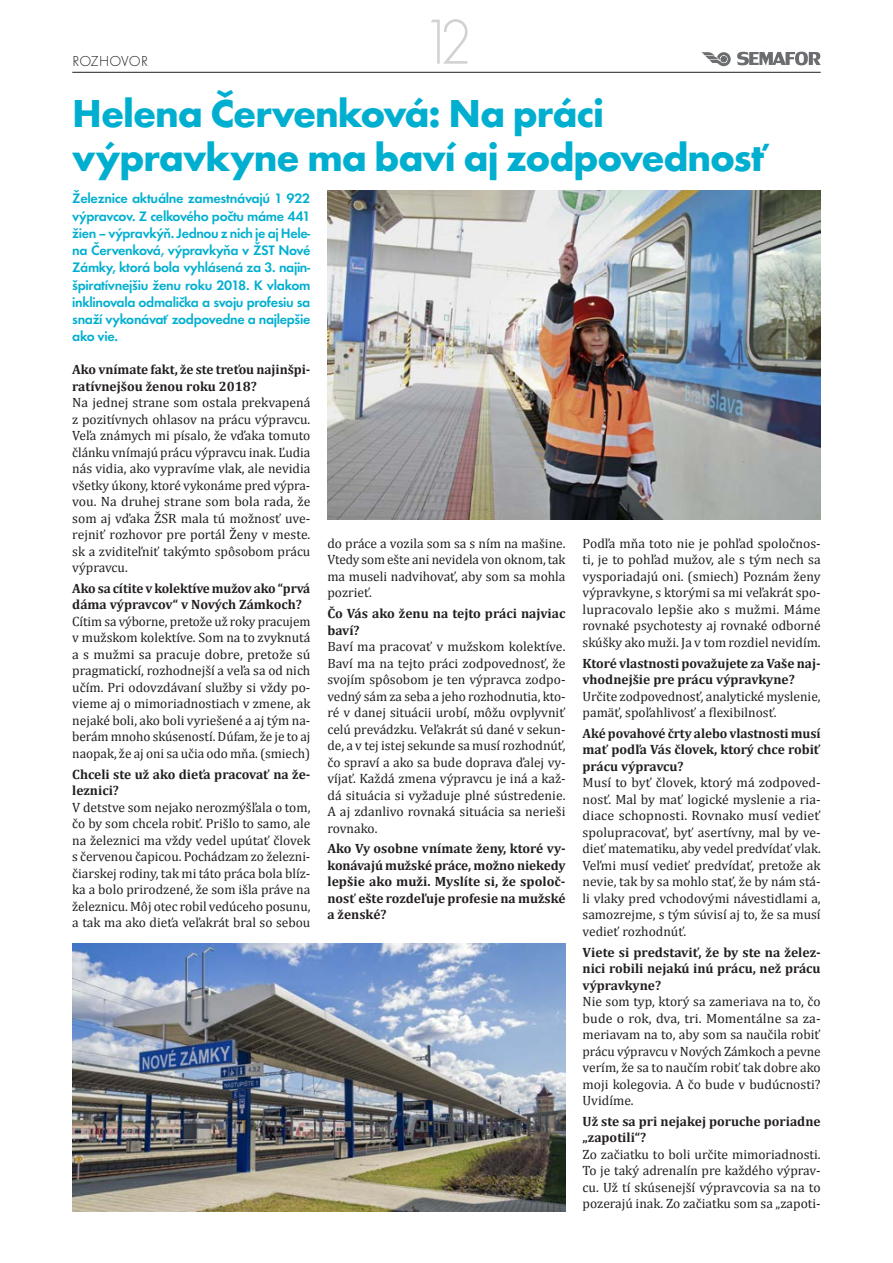
<style>
.page{position:relative;width:893px;height:1263px;background:#fff}
.page>*{position:absolute;margin:0;border:0;box-sizing:border-box;transform-origin:0 0}
.t1{font:66px "Futura TOT Ligh";color:#d1d2d4;scale:.9 1}
.t2{font:700 40.5px/43.5px "Futura TOT";letter-spacing:-.025em;color:#00afd0}
.t3{font:15px "Futura TOT Ligh";letter-spacing:-.005em;color:#231f20}
.t4{font:600 14.25px/17.2px "Futura TOT";letter-spacing:-.025em;color:#00afd0;text-align:justify}
.t5{font:13.5px/16.5px "Cambria";color:#231f20;text-align:justify}
.t6{font:700 13.5px/16.5px "Cambria";color:#231f20}
</style>
<div class="page">
<hr style="left:72px;top:72px;width:749px;height:1px;background:#231f20">
<svg style="left:737px;top:51px;width:84px;height:14px"></svg>
<svg style="left:702px;top:52px;width:29px;height:14px"></svg>
<img style="left:72px;top:944px;width:494px;height:268px">
<img style="left:327px;top:191px;width:494px;height:329px">
<p class="t3" style="left:72px;top:52px;width:77px">ROZHOVOR</p>
<h1 class="t1" style="left:421px;top:4px;width:58px">12</h1>
<h2 class="t2" style="left:72px;top:91px;width:699px">Helena Červenková: Na práci výpravkyne ma baví aj zodpovednosť</h2>
<p class="t4" style="left:72px;top:190px;width:240px">Železnice aktuálne zamestnávajú 1 922 výpravcov. Z celkového počtu máme 441 žien – výpravkýň. Jednou z nich je aj Hele&shy;na Červenková, výpravkyňa v ŽST Nové Zámky, ktorá bola vyhlásená za 3. najin&shy;špiratívnejšiu ženu roku 2018. K vlakom inklinovala odmalička a svoju profesiu sa snaží vykonávať zodpovedne a najlepšie ako vie.</p>
<p class="t6" style="left:72px;top:361px;width:240px">Ako vnímate fakt, že ste treťou najinšpi&shy;ratívnejšou ženou roku 2018?</p>
<p class="t5" style="left:72px;top:394px;width:240px">Na jednej strane som ostala prekvapená z pozitívnych ohlasov na prácu výpravcu.<br>Veľa známych mi písalo, že vďaka tomuto článku vnímajú prácu výpravcu inak. Ľudia nás vidia, ako vypravíme vlak, ale nevidia všetky úkony, ktoré vykonáme pred výpra&shy;vou. Na druhej strane som bola rada, že som aj vďaka ŽSR mala tú možnosť uve&shy;rejniť rozhovor pre portál Ženy v meste. sk a zviditeľniť takýmto spôsobom prácu výpravcu.</p>
<p class="t6" style="left:72px;top:579px;width:240px">Ako sa cítite v kolektíve mužov ako “prvá dáma výpravcov“ v Nových Zámkoch?</p>
<p class="t5" style="left:72px;top:613px;width:240px">Cítim sa výborne, pretože už roky pracujem v mužskom kolektíve. Som na to zvyknutá a s mužmi sa pracuje dobre, pretože sú pragmatickí, rozhodnejší a veľa sa od nich učím. Pri odovzdávaní služby si vždy po&shy;vieme aj o mimoriadnostiach v zmene, ak nejaké boli, ako boli vyriešené a aj tým na&shy;berám mnoho skúseností. Dúfam, že je to aj naopak, že aj oni sa učia odo mňa. (smiech)</p>
<p class="t6" style="left:72px;top:765px;width:240px">Chceli ste už ako dieťa pracovať na že&shy;leznici?</p>
<p class="t5" style="left:72px;top:799px;width:240px">V detstve som nejako nerozmýšľala o tom, čo by som chcela robiť. Prišlo to samo, ale na železnici ma vždy vedel upútať človek s červenou čapicou. Pochádzam zo železni&shy;čiarskej rodiny, tak mi táto práca bola blíz&shy;ka a bolo prirodzené, že som išla práve na železnicu. Môj otec robil vedúceho posunu, a tak ma ako dieťa veľakrát bral so sebou</p>
<p class="t5" style="left:327px;top:535px;width:240px">do práce a vozila som sa s ním na mašine.<br>Vtedy som ešte ani nevidela von oknom, tak ma museli nadvihovať, aby som sa mohla pozrieť.</p>
<p class="t6" style="left:327px;top:605px;width:240px">Čo Vás ako ženu na tejto práci najviac baví?</p>
<p class="t5" style="left:327px;top:638px;width:240px">Baví ma pracovať v mužskom kolektíve.<br>Baví ma na tejto práci zodpovednosť, že svojím spôsobom je ten výpravca zodpo&shy;vedný sám za seba a jeho rozhodnutia, kto&shy;ré v danej situácii urobí, môžu ovplyvniť celú prevádzku. Veľakrát sú dané v sekun&shy;de, a v tej istej sekunde sa musí rozhodnúť, čo spraví a ako sa bude doprava ďalej vy&shy;víjať. Každá zmena výpravcu je iná a kaž&shy;dá situácia si vyžaduje plné sústredenie.<br>A aj zdanlivo rovnaká situácia sa nerieši rovnako.</p>
<p class="t6" style="left:327px;top:840px;width:240px;text-align:justify">Ako Vy osobne vnímate ženy, ktoré vy&shy;konávajú mužské práce, možno niekedy lepšie ako muži. Myslíte si, že spoloč&shy;nosť ešte rozdeľuje profesie na mužské a ženské?</p>
<p class="t5" style="left:583px;top:535px;width:240px">Podľa mňa toto nie je pohľad spoločnos&shy;ti, je to pohľad mužov, ale s tým nech sa vysporiadajú oni. (smiech) Poznám ženy výpravkyne, s ktorými sa mi veľakrát spo&shy;lupracovalo lepšie ako s mužmi. Máme rovnaké psychotesty aj rovnaké odborné skúšky ako muži. Ja v tom rozdiel nevidím.</p>
<p class="t6" style="left:583px;top:654px;width:240px">Ktoré vlastnosti považujete za Vaše naj&shy;vhodnejšie pre prácu výpravkyne?</p>
<p class="t5" style="left:583px;top:688px;width:240px">Určite zodpovednosť, analytické myslenie, pamäť, spoľahlivosť a flexibilnosť.</p>
<p class="t6" style="left:583px;top:725px;width:240px;text-align:justify">Aké povahové črty alebo vlastnosti musí mať podľa Vás človek, ktorý chce robiť prácu výpravcu?</p>
<p class="t5" style="left:583px;top:774px;width:240px">Musí to byť človek, ktorý má zodpoved&shy;nosť. Mal by mať logické myslenie a ria&shy;diace schopnosti. Rovnako musí vedieť spolupracovať, byť asertívny, mal by ve&shy;dieť matematiku, aby vedel predvídať vlak.<br>Veľmi musí vedieť predvídať, pretože ak nevie, tak by sa mohlo stať, že by nám stá&shy;li vlaky pred vchodovými návestidlami a, samozrejme, s tým súvisí aj to, že sa musí vedieť rozhodnúť.</p>
<p class="t6" style="left:583px;top:943px;width:240px;text-align:justify">Viete si predstaviť, že by ste na želez&shy;nici robili nejakú inú prácu, než prácu výpravkyne?</p>
<p class="t5" style="left:583px;top:993px;width:240px">Nie som typ, ktorý sa zameriava na to, čo bude o rok, dva, tri. Momentálne sa za&shy;meriavam na to, aby som sa naučila robiť prácu výpravcu v Nových Zámkoch a pevne verím, že sa to naučím robiť tak dobre ako moji kolegovia. A čo bude v budúcnosti?<br>Uvidíme.</p>
<p class="t6" style="left:583px;top:1113px;width:240px">Už ste sa pri nejakej poruche poriadne „zapotili“?</p>
<p class="t5" style="left:583px;top:1146px;width:240px">Zo začiatku to boli určite mimoriadnosti.<br>To je taký adrenalín pre každého výprav&shy;cu. Už tí skúsenejší výpravcovia sa na to pozerajú inak. Zo začiatku som sa „zapoti-</p>
</div>
